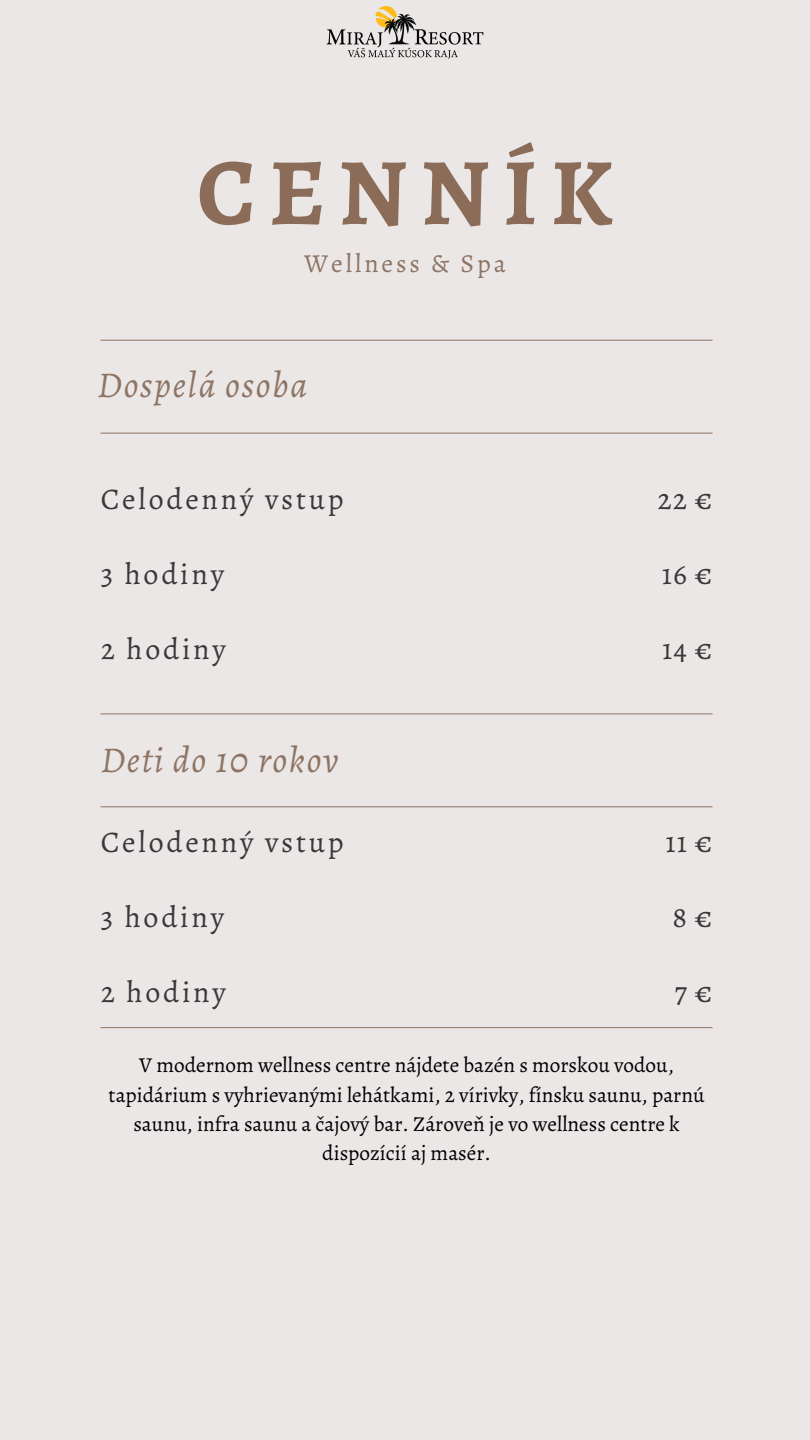
<style>
.page{position:relative;width:810px;height:1440px;background:#ebe7e6}
.page>*{position:absolute;margin:0;border:0;box-sizing:border-box;transform-origin:0 0}
.t1{font:700 95.4px "Alegreya";letter-spacing:.135em;color:#744e35}
.t2{font:italic 36.4px "Alegreya";letter-spacing:.045em;color:#8d7464}
.t3{font:30px "Alegreya";letter-spacing:.095em;color:#393939}
.t4{font:25.9px "Alegreya";letter-spacing:.115em;color:#8d7464}
.t5{font:21.3px/29.2px "Alegreya";color:#000;text-align:center}
</style>
<div class="page">
<hr style="left:101px;top:806px;width:612px;height:1px;background:#8d7464">
<hr style="left:101px;top:433px;width:612px;height:1px;background:#8d7464">
<hr style="left:101px;top:714px;width:612px;height:1px;background:#8d7464">
<hr style="left:101px;top:340px;width:612px;height:1px;background:#8d7464">
<hr style="left:101px;top:1027px;width:612px;height:1px;background:#8d7464">
<img style="left:326px;top:7px;width:158px;height:52px">
<h1 class="t1" style="left:197px;top:127px;width:418px">CENNÍK</h1>
<p class="t4" style="left:304px;top:245px;width:203px">Wellness &amp; Spa</p>
<p class="t2" style="left:97px;top:360px;width:211px">Dospelá osoba</p>
<p class="t3" style="left:101px;top:479px;width:245px">Celodenný vstup</p>
<p class="t3" style="left:101px;top:554px;width:125px">3 hodiny</p>
<p class="t3" style="left:101px;top:629px;width:127px">2 hodiny</p>
<p class="t2" style="left:101px;top:735px;width:239px">Deti do 10 rokov</p>
<p class="t3" style="left:101px;top:822px;width:245px">Celodenný vstup</p>
<p class="t3" style="left:101px;top:897px;width:125px">3 hodiny</p>
<p class="t3" style="left:101px;top:972px;width:127px">2 hodiny</p>
<p class="t3" style="left:657px;top:479px;width:57px">22 €</p>
<p class="t3" style="left:662px;top:554px;width:52px">16 €</p>
<p class="t3" style="left:662px;top:629px;width:52px">14 €</p>
<p class="t3" style="left:665px;top:822px;width:49px">11 €</p>
<p class="t3" style="left:672px;top:897px;width:42px">8 €</p>
<p class="t3" style="left:674px;top:972px;width:40px">7 €</p>
<p class="t5" style="left:109px;top:1051px;width:597px">V modernom wellness centre nájdete bazén s morskou vodou, tapidárium s vyhrievanými lehátkami, 2 vírivky, fínsku saunu, parnú saunu, infra saunu a čajový bar. Zároveň je vo wellness centre k dispozícií aj masér.</p>
</div>
